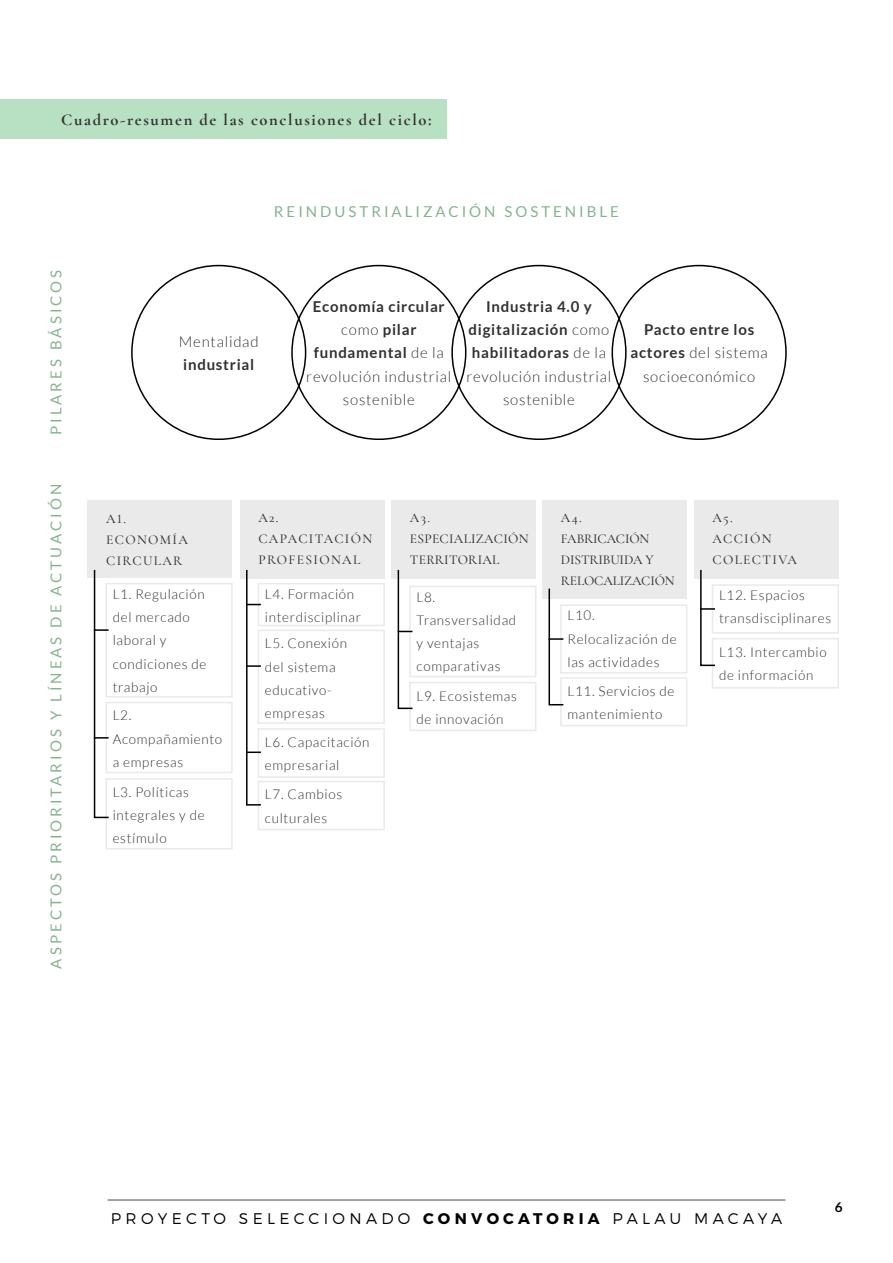
<style>
.page{position:relative;width:893px;height:1263px;background:#fff}
.page>*{position:absolute;margin:0;border:0;box-sizing:border-box;transform-origin:0 0}
.t1{font:700 16.5px "Cormorant Garamond";letter-spacing:.1em;color:#323131}
.t2{font:300 15.45px "Montserrat";letter-spacing:.28em;color:#000}
.t3{font:300 15px/23.2px "Lato";letter-spacing:.05em;color:#323131;text-align:center}
.t4{font:700 15px/23.2px "Lato";letter-spacing:.05em;color:#323131;text-align:center}
.t5{font:15px "Lato";letter-spacing:.2em;color:#84b48e}
.t6{font:300 13.5px/23.2px "Lato";letter-spacing:.05em;color:#323131}
.t7{font:500 13.5px/21px "Cormorant Garamond";letter-spacing:-.01em;color:#323131}
.t8{font:500 13.5px/21px "Cormorant Garamond";letter-spacing:.1em;color:#323131}
.t9{font:500 13.5px/21px "Cormorant Garamond";letter-spacing:.02em;color:#323131}
.t10{font:500 13.5px/21px "Cormorant Garamond";letter-spacing:.095em;color:#323131}
.t11{font:700 13.5px "Lato";color:#000}
.s1{font-weight:700}
.s2{font-weight:300}
</style>
<div class="page">
<hr style="left:108px;top:1199px;width:677px;height:2px;background:#878787">
<div style="left:0;top:99px;width:446px;height:40px;background:#b8e0c2"></div>
<div style="left:88px;top:501px;width:144px;height:77px;background:#ebeaea"></div>
<div style="left:105px;top:583px;width:128px;height:114px;border:2px solid #ebeaea"></div>
<div style="left:105px;top:778px;width:128px;height:72px;border:2px solid #ebeaea"></div>
<div style="left:105px;top:702px;width:128px;height:71px;border:2px solid #ebeaea"></div>
<svg style="left:93px;top:569px;width:17px;height:250px"></svg>
<div style="left:240px;top:500px;width:144px;height:78px;background:#ebeaea"></div>
<div style="left:543px;top:500px;width:144px;height:98px;background:#ebeaea"></div>
<div style="left:392px;top:500px;width:144px;height:78px;background:#ebeaea"></div>
<div style="left:694px;top:500px;width:144px;height:78px;background:#ebeaea"></div>
<div style="left:258px;top:583px;width:127px;height:43px;border:2px solid #ebeaea"></div>
<div style="left:560px;top:604px;width:127px;height:70px;border:2px solid #ebeaea"></div>
<div style="left:409px;top:586px;width:127px;height:91px;border:2px solid #ebeaea"></div>
<div style="left:712px;top:584px;width:127px;height:50px;border:2px solid #ebeaea"></div>
<div style="left:258px;top:728px;width:127px;height:50px;border:2px solid #ebeaea"></div>
<div style="left:258px;top:781px;width:127px;height:49px;border:2px solid #ebeaea"></div>
<div style="left:258px;top:630px;width:127px;height:94px;border:2px solid #ebeaea"></div>
<div style="left:560px;top:677px;width:127px;height:49px;border:2px solid #ebeaea"></div>
<div style="left:409px;top:682px;width:127px;height:49px;border:2px solid #ebeaea"></div>
<div style="left:712px;top:638px;width:127px;height:50px;border:2px solid #ebeaea"></div>
<svg style="left:245px;top:569px;width:17px;height:237px"></svg>
<svg style="left:548px;top:588px;width:17px;height:118px"></svg>
<svg style="left:397px;top:569px;width:17px;height:141px"></svg>
<svg style="left:699px;top:569px;width:17px;height:98px"></svg>
<p class="t1" style="left:61px;top:109px;width:372px">Cuadro-resumen de las conclusiones del ciclo:</p>
<p class="t5" style="left:48px;top:435px;width:167px;rotate:-90deg">PILARES BÁSICOS</p>
<p class="t5" style="left:48px;top:968px;width:486px;rotate:-90deg">ASPECTOS PRIORITARIOS Y LÍNEAS DE ACTUACIÓN</p>
<p class="t5" style="left:274px;top:203px;width:346px">REINDUSTRIALIZACIÓN SOSTENIBLE</p>
<p class="t3" style="left:179px;top:330px;width:81px">Mentalidad</p>
<p class="t4" style="left:183px;top:353px;width:72px">industrial</p>
<p class="t3" style="left:306px;top:295px;width:147px"><span class="s1">Economía circular </span>como <span class="s1">pilar fundamental</span> de la revolución industrial sostenible</p>
<p class="t4" style="left:466px;top:295px;width:147px">Industria 4.0 y digitalización <span class="s2">como </span>habilitadoras <span class="s2">de la revolución industrial sostenible</span></p>
<p class="t3" style="left:630px;top:318px;width:139px"><span class="s1">Pacto entre los actores</span> del sistema socioeconómico</p>
<p class="t8" style="left:106px;top:508px;width:83px">A1.<br>ECONOMÍA<br>CIRCULAR</p>
<p class="t6" style="left:113px;top:582px;width:95px">L1. Regulación del mercado laboral y condiciones de trabajo</p>
<p class="t6" style="left:113px;top:704px;width:111px">L2.<br>Acompañamiento a empresas</p>
<p class="t6" style="left:113px;top:780px;width:94px">L3. Políticas integrales y de estímulo</p>
<p class="t10" style="left:258px;top:507px;width:115px">A2.<br>CAPACITACIÓN<br>PROFESIONAL</p>
<p class="t7" style="left:561px;top:507px;width:115px">A4.<br>FABRICACIÓN<br>DISTRIBUIDA Y<br>RELOCALIZACIÓN</p>
<p class="t9" style="left:410px;top:507px;width:120px">A3.<br>ESPECIALIZACIÓN<br>TERRITORIAL</p>
<p class="t8" style="left:712px;top:507px;width:86px">A5.<br>ACCIÓN<br>COLECTIVA</p>
<p class="t6" style="left:265px;top:582px;width:98px">L4. Formación interdisciplinar</p>
<p class="t6" style="left:265px;top:632px;width:84px">L5. Conexión del sistema educativo&shy;empresas</p>
<p class="t6" style="left:265px;top:730px;width:106px">L6. Capacitación empresarial</p>
<p class="t6" style="left:265px;top:783px;width:79px">L7. Cambios culturales</p>
<p class="t6" style="left:417px;top:585px;width:101px">L8.<br>Transversalidad y ventajas comparativas</p>
<p class="t6" style="left:719px;top:584px;width:114px">L12. Espacios transdisciplinares</p>
<p class="t6" style="left:567px;top:604px;width:111px">L10.<br>Relocalización de las actividades</p>
<p class="t6" style="left:719px;top:640px;width:109px">L13. Intercambio de información</p>
<p class="t6" style="left:417px;top:684px;width:102px">L9. Ecosistemas de innovación</p>
<p class="t6" style="left:567px;top:679px;width:109px">L11. Servicios de mantenimiento</p>
<p class="t2" style="left:111px;top:1209px;width:673px">PROYECTO SELECCIONADO <span class="s1">CONVOCATORIA</span> PALAU MACAYA</p>
<p class="t11" style="left:835px;top:1199px;width:9px">6</p>
</div>
